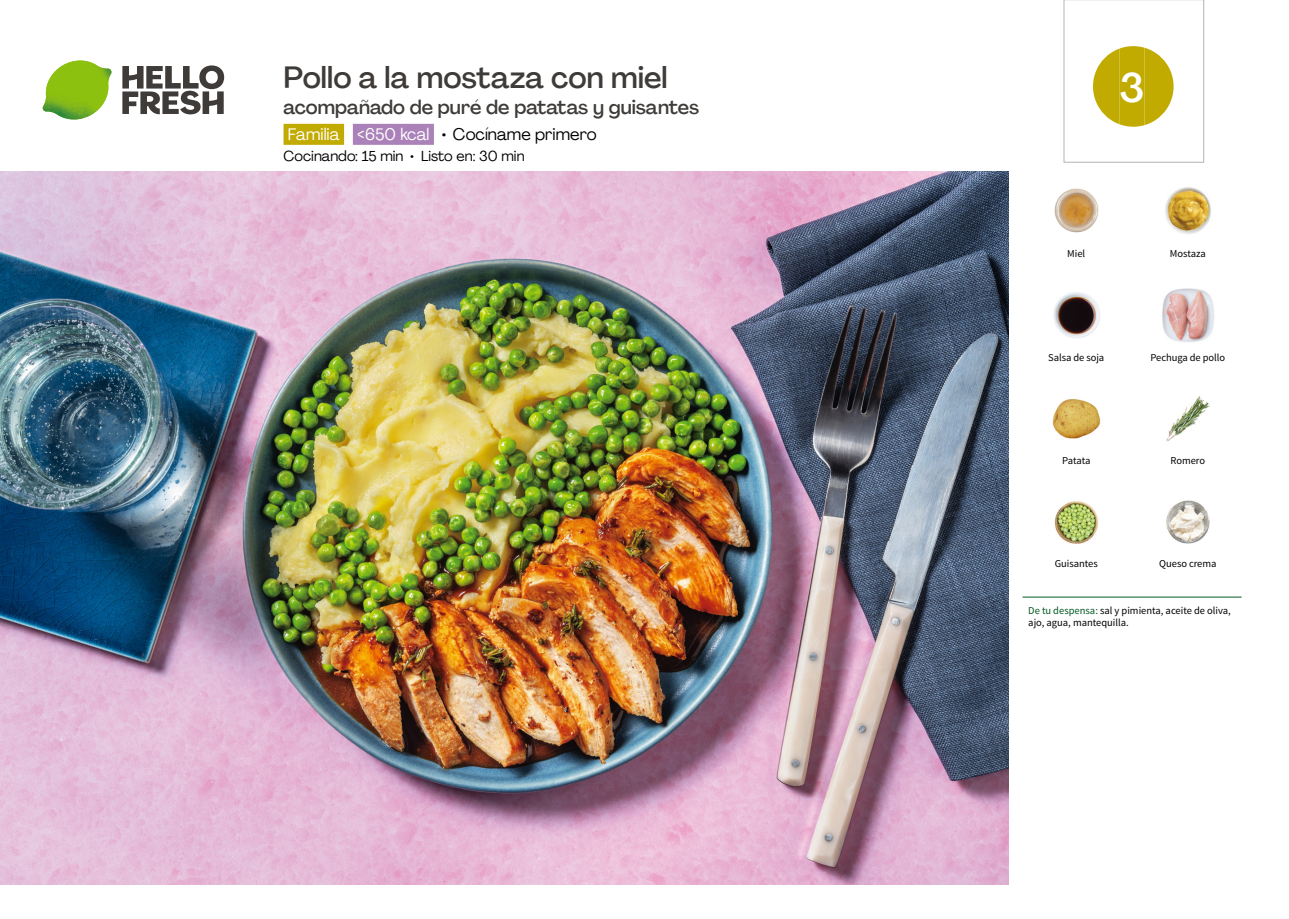
<style>
.page{position:relative;width:1289px;height:919px;background:#fff}
.page>*{position:absolute;margin:0;border:0;box-sizing:border-box;transform-origin:0 0}
.t1{font:500 40.5px "Agrandir";color:#fff}
.t2{font:500 30px "Agrandir";letter-spacing:.005em;color:#3e3b39}
.t3{font:500 19.5px "Agrandir";color:#3e3b39}
.t4{font:16.5px "Agrandir";color:#000}
.t5{font:14.25px "Agrandir";color:#000}
.t6{font:10.5px/12px "Source Sans Pro";letter-spacing:-.005em;color:#000}
.s1{color:#fff}
.s2{color:#005923}
</style>
<div class="page">
<svg style="left:122px;top:65px;width:102px;height:49px"></svg>
<svg style="left:43px;top:60px;width:69px;height:60px"></svg>
<img style="left:0;top:172px;width:1008px;height:712px">
<div style="left:283px;top:124px;width:61px;height:21px;background:#c2ab00"></div>
<div style="left:353px;top:124px;width:81px;height:21px;background:#aa81b9"></div>
<img style="left:1054px;top:188px;width:45px;height:45px">
<img style="left:1165px;top:187px;width:46px;height:47px">
<img style="left:1162px;top:288px;width:52px;height:54px">
<img style="left:1053px;top:292px;width:47px;height:46px">
<img style="left:1166px;top:396px;width:44px;height:46px">
<img style="left:1052px;top:399px;width:49px;height:40px">
<img style="left:1166px;top:500px;width:44px;height:44px">
<img style="left:1054px;top:501px;width:45px;height:43px">
<hr style="left:1022px;top:596px;width:219px;height:1px;background:#005923">
<svg style="left:1063px;top:0;width:141px;height:163px"></svg>
<h2 class="t2" style="left:283px;top:59px;width:385px">Pollo a la mostaza con miel</h2>
<h3 class="t3" style="left:283px;top:95px;width:417px">acompañado de puré de patatas y guisantes</h3>
<h3 class="t4" style="left:288px;top:124px;width:310px"><span class="s1">Familia &lt;650 kcal</span> • Cocíname primero</h3>
<h3 class="t5" style="left:283px;top:147px;width:242px">Cocinando: 15 min • Listo en: 30 min</h3>
<h1 class="t1" style="left:1119px;top:63px;width:26px">3</h1>
<p class="t6" style="left:1067px;top:247px;width:19px">Miel</p>
<p class="t6" style="left:1169px;top:247px;width:37px">Mostaza</p>
<p class="t6" style="left:1048px;top:352px;width:58px">Salsa de soja</p>
<p class="t6" style="left:1150px;top:352px;width:76px">Pechuga de pollo</p>
<p class="t6" style="left:1062px;top:454px;width:30px">Patata</p>
<p class="t6" style="left:1170px;top:454px;width:36px">Romero</p>
<p class="t6" style="left:1054px;top:558px;width:44px">Guisantes</p>
<p class="t6" style="left:1159px;top:558px;width:59px">Queso crema</p>
<p class="t6" style="left:1028px;top:604px;width:204px"><span class="s2">De tu despensa:</span> sal y pimienta, aceite de oliva, ajo, agua, mantequilla.</p>
</div>
